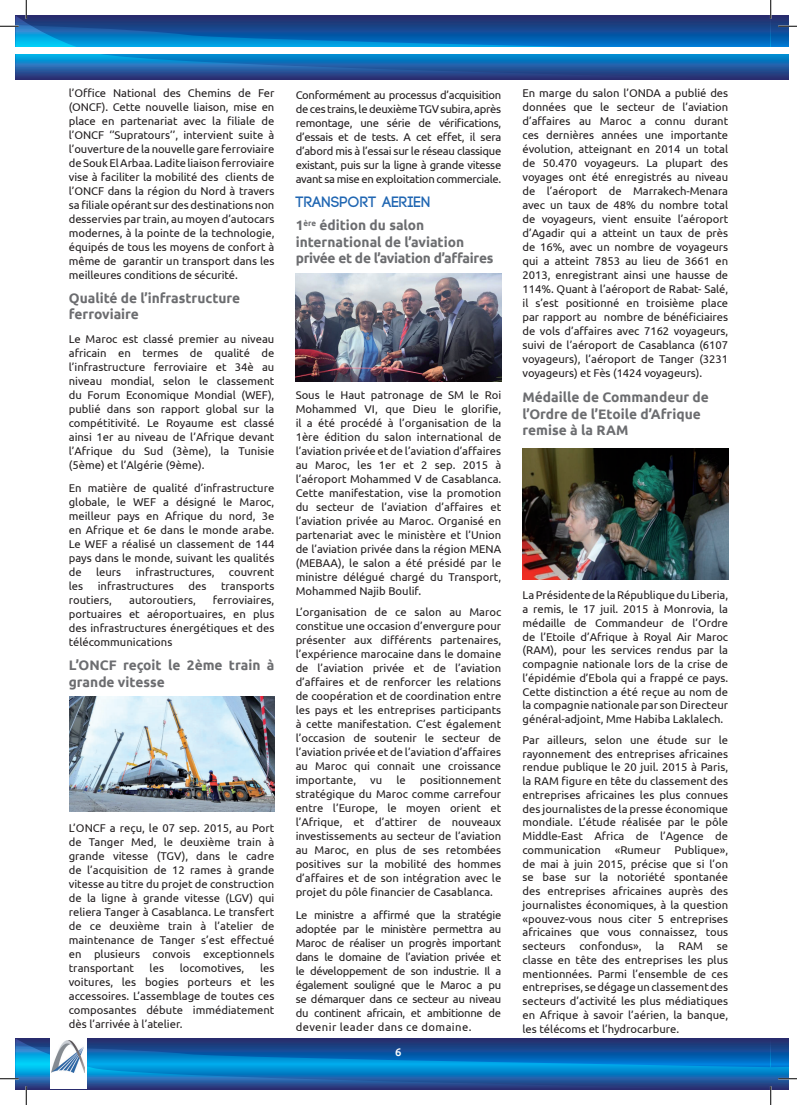
<style>
.page{position:relative;width:797px;height:1105px;background:#fff}
.page>*{position:absolute;margin:0;border:0;box-sizing:border-box;transform-origin:0 0}
.t1{font:700 15px "Code";letter-spacing:.03em;color:#2066b2}
.t2{font:700 13.75px/16.5px "Ubuntu";color:#6c6d70}
.t3{font:11.25px/14px "Ubuntu";color:#231f20;text-align:justify}
.t4{font:500 11.25px "Ubuntu";color:#fff}
</style>
<div class="page">
<img style="left:69px;top:696px;width:205px;height:115px">
<img style="left:296px;top:273px;width:205px;height:108px">
<img style="left:522px;top:448px;width:206px;height:131px">
<svg style="left:0;top:0;width:797px;height:79px"></svg>
<svg style="left:0;top:1038px;width:797px;height:67px"></svg>
<p class="t3" style="left:69px;top:86px;width:207px">l’Office National des Chemins de Fer (ONCF). Cette nouvelle liaison, mise en place en partenariat avec la filiale de l’ONCF ‘’Supratours’’, intervient suite à l’ouverture de la nouvelle gare ferroviaire de Souk El Arbaa. Ladite liaison ferroviaire vise à faciliter la mobilité des clients de l’ONCF dans la région du Nord à travers sa filiale opérant sur des destinations non desservies par train, au moyen d’autocars modernes, à la pointe de la technologie, équipés de tous les moyens de confort à même de garantir un transport dans les meilleures conditions de sécurité.</p>
<p class="t2" style="left:69px;top:289px;width:173px">Qualité de l’infrastructure ferroviaire</p>
<p class="t3" style="left:69px;top:331px;width:207px">Le Maroc est classé premier au niveau africain en termes de qualité de l’infrastructure ferroviaire et 34è au niveau mondial, selon le classement du Forum Economique Mondial (WEF), publié dans son rapport global sur la compétitivité. Le Royaume est classé ainsi 1er au niveau de l’Afrique devant l’Afrique du Sud (3ème), la Tunisie (5ème) et l’Algérie (9ème).</p>
<p class="t3" style="left:69px;top:481px;width:207px">En matière de qualité d’infrastructure globale, le WEF a désigné le Maroc, meilleur pays en Afrique du nord, 3e en Afrique et 6e dans le monde arabe.<br>Le WEF a réalisé un classement de 144 pays dans le monde, suivant les qualités de</p>
<p class="t3" style="left:96px;top:565px;width:27px">leurs</p>
<p class="t3" style="left:136px;top:565px;width:80px">infrastructures,</p>
<p class="t3" style="left:229px;top:565px;width:47px">couvrent</p>
<p class="t3" style="left:69px;top:579px;width:16px">les</p>
<p class="t3" style="left:98px;top:579px;width:78px">infrastructures</p>
<p class="t3" style="left:188px;top:579px;width:19px">des</p>
<p class="t3" style="left:221px;top:579px;width:55px">transports</p>
<p class="t3" style="left:69px;top:593px;width:45px">routiers,</p>
<p class="t3" style="left:129px;top:593px;width:68px">autoroutiers,</p>
<p class="t3" style="left:69px;top:593px;width:207px;text-indent:144px">ferroviaires, portuaires et aéroportuaires, en plus des infrastructures énergétiques et des télécommunications</p>
<p class="t2" style="left:69px;top:657px;width:207px">L’ONCF reçoit le 2ème train à grande vitesse</p>
<p class="t3" style="left:69px;top:820px;width:207px">L’ONCF a reçu, le 07 sep. 2015, au Port de Tanger Med, le deuxième train à grande vitesse (TGV), dans le cadre de l’acquisition de 12 rames à grande vitesse au titre du projet de construction de la ligne à grande vitesse (LGV) qui reliera Tanger à Casablanca. Le transfert de ce deuxième train à l’atelier de maintenance de Tanger s’est effectué en plusieurs convois exceptionnels transportant</p>
<p class="t3" style="left:69px;top:960px;width:207px;text-indent:191px">les voitures, les bogies porteurs et les accessoires. L’assemblage de toutes ces composantes débute immédiatement dès l’arrivée à l’atelier.</p>
<p class="t3" style="left:150px;top:960px;width:16px">les</p>
<p class="t3" style="left:180px;top:960px;width:66px">locomotives,</p>
<p class="t3" style="left:296px;top:88px;width:207px">Conformément au processus d’acquisition de ces trains, le deuxième TGV subira, après remontage, une série de vérifications, d’essais et de tests. A cet effet, il sera d’abord mis à l’essai sur le réseau classique existant, puis sur la ligne à grande vitesse avant sa mise en exploitation commerciale.</p>
<h1 class="t1" style="left:296px;top:194px;width:136px">TRANSPORT AERIEN</h1>
<p class="t2" style="left:296px;top:217px;width:199px">1<sup>ère</sup> édition du salon international de l’aviation privée et de l’aviation d’affaires</p>
<p class="t3" style="left:296px;top:388px;width:207px">Sous le Haut patronage de SM le Roi Mohammed VI, que Dieu le glorifie, il a été procédé à l’organisation de la 1ère édition du salon international de l’aviation privée et de l’aviation d’affaires au Maroc, les 1er et 2 sep. 2015 à l’aéroport Mohammed V de Casablanca.<br>Cette manifestation, vise la promotion du secteur de l’aviation d’affaires et l’aviation privée au Maroc. Organisé en partenariat avec le ministère et l’Union de l’aviation privée dans la région MENA (MEBAA), le salon a été présidé par le ministre délégué chargé du Transport, Mohammed Najib Boulif.</p>
<p class="t3" style="left:296px;top:605px;width:207px">L’organisation de ce salon au Maroc constitue une occasion d’envergure pour présenter aux différents partenaires, l’expérience marocaine dans le domaine de l’aviation privée et de l’aviation d’affaires et de renforcer les relations de coopération et de coordination entre les pays et les entreprises participants à cette manifestation. C’est également l’occasion de soutenir le secteur de l’aviation privée et de l’aviation d’affaires au Maroc qui connait une croissance importante,</p>
<p class="t3" style="left:370px;top:772px;width:14px">vu</p>
<p class="t3" style="left:396px;top:772px;width:11px">le</p>
<p class="t3" style="left:296px;top:772px;width:207px;text-indent:124px">positionnement stratégique du Maroc comme carrefour entre l’Europe, le moyen orient et l’Afrique, et d’attirer de nouveaux investissements au secteur de l’aviation au Maroc, en plus de ses retombées positives sur la mobilité des hommes d’affaires et de son intégration avec le projet du pôle financier de Casablanca.</p>
<p class="t3" style="left:296px;top:908px;width:207px">Le ministre a affirmé que la stratégie adoptée par le ministère permettra au Maroc de réaliser un progrès important dans le domaine de l’aviation privée et le développement de son industrie. Il a également souligné que le Maroc a pu se démarquer dans ce secteur au niveau du continent africain, et ambitionne de devenir leader dans ce domaine.</p>
<p class="t4" style="left:395px;top:1045px;width:8px">6</p>
<p class="t3" style="left:522px;top:86px;width:207px">En marge du salon l’ONDA a publié des données que le secteur de l’aviation d’affaires au Maroc a connu durant ces dernières années une importante évolution, atteignant en 2014 un total de 50.470 voyageurs. La plupart des voyages ont été enregistrés au niveau de l’aéroport de Marrakech-Menara avec un taux de 48% du nombre total de voyageurs, vient ensuite l’aéroport d’Agadir qui a atteint un taux de près de 16%, avec un nombre de voyageurs qui a atteint 7853 au lieu de 3661 en 2013, enregistrant ainsi une hausse de 114%. Quant à l’aéroport de Rabat- Salé, il s’est positionné en troisième place par rapport au nombre de bénéficiaires de vols d’affaires avec 7162 voyageurs, suivi de l’aéroport de Casablanca (6107 voyageurs), l’aéroport de Tanger (3231 voyageurs) et Fès (1424 voyageurs).</p>
<p class="t2" style="left:522px;top:389px;width:188px">Médaille de Commandeur de l’Ordre de l’Etoile d’Afrique remise à la RAM</p>
<p class="t3" style="left:522px;top:588px;width:207px">La Présidente de la République du Liberia, a remis, le 17 juil. 2015 à Monrovia, la médaille de Commandeur de l’Ordre de l’Etoile d’Afrique à Royal Air Maroc (RAM), pour les services rendus par la compagnie nationale lors de la crise de l’épidémie d’Ebola qui a frappé ce pays.<br>Cette distinction a été reçue au nom de la compagnie nationale par son Directeur général-adjoint, Mme Habiba Laklalech.</p>
<p class="t3" style="left:522px;top:733px;width:207px">Par ailleurs, selon une étude sur le rayonnement des entreprises africaines rendue publique le 20 juil. 2015 à Paris, la RAM figure en tête du classement des entreprises africaines les plus connues des journalistes de la presse économique mondiale. L’étude réalisée par le pôle Middle-East Africa de l’Agence de communication «Rumeur Publique», de mai à juin 2015, précise que si l’on se base sur la notoriété spontanée des entreprises africaines auprès des journalistes économiques, à la question «pouvez-vous nous citer 5 entreprises africaines que vous connaissez, tous secteurs confondus», la RAM se classe en tête des entreprises les plus mentionnées. Parmi l’ensemble de ces entreprises, se dégage un classement des secteurs d’activité les plus médiatiques en Afrique à savoir l’aérien, la banque, les télécoms et l’hydrocarbure.</p>
</div>
